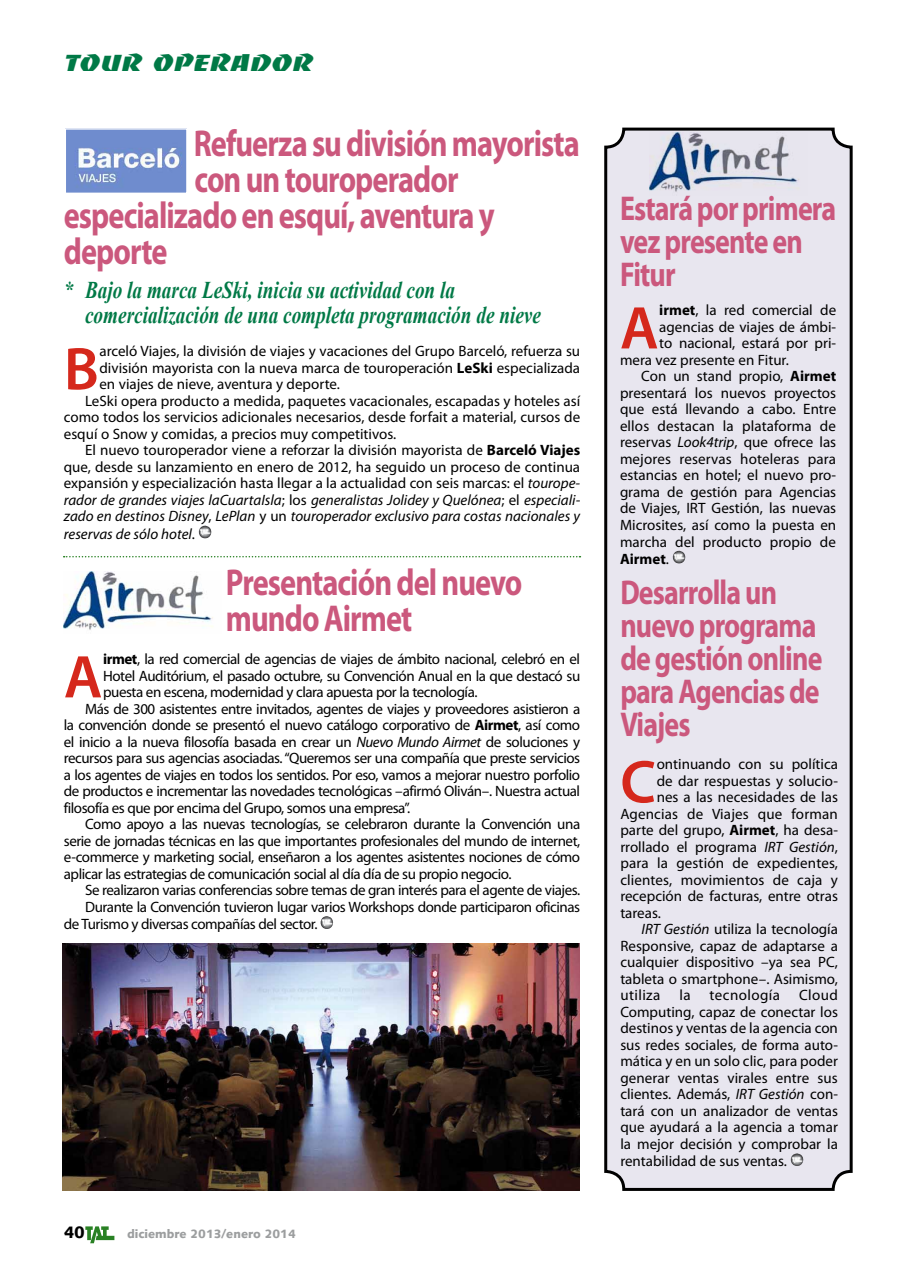
<style>
.page{position:relative;width:915px;height:1276px;background:#fff}
.page>*{position:absolute;margin:0;border:0;box-sizing:border-box;transform-origin:0 0}
.t1{font:600 60.75px "Myriad Pro";color:#d5281c}
.t2{font:700 37.5px/36px "Myriad Pro";letter-spacing:-.03em;color:#cb587d;scale:.81 1}
.t3{font:700 34.5px/33px "Myriad Pro";letter-spacing:-.03em;color:#cb587d;scale:.81 1}
.t4{font:italic 700 24px/25.5px "Times New Roman";color:#007946;scale:.8 1}
.t5{font:22.5px "Baccarat Wide";letter-spacing:-.02em;color:#007946}
.t6{font:900 16.5px "Syntax";color:#000}
.t7{font:15px/16.6px "Myriad Pro";letter-spacing:-.005em;color:#000;text-align:justify}
.t8{font:15px "Myriad Pro";letter-spacing:-.03em;color:#000}
.t9{font:italic 15px "Myriad Pro";color:#000}
.t10{font:15px "Myriad Pro";letter-spacing:.03em;color:#000}
.t11{font:700 15px "Myriad Pro";color:#000}
.t12{font:900 12px "Syntax";color:#9c9e9f}
.s1{font-weight:700}
.s2{font-style:italic}
.s3{font-style:normal}
.s4{font-weight:400}
</style>
<div class="page">
<svg style="left:85px;top:1226px;width:29px;height:17px"></svg>
<img style="left:198px;top:525px;width:13px;height:14px">
<img style="left:67px;top:130px;width:118px;height:62px">
<div style="left:65px;top:128px;width:122px;height:66px;border:1px solid #fff"></div>
<svg style="left:320px;top:916px;width:13px;height:13px"></svg>
<div style="left:605px;top:129px;width:245px;height:1060px;background:#e8e6ef;border-radius:18px"></div>
<img style="left:672px;top:550px;width:13px;height:14px">
<div style="left:604px;top:128px;width:248px;height:1063px;border:3px solid #000;border-radius:18px"></div>
<svg style="left:790px;top:1153px;width:13px;height:13px"></svg>
<img style="left:63px;top:944px;width:516px;height:247px">
<img style="left:649px;top:133px;width:150px;height:59px">
<svg style="left:64px;top:556px;width:516px;height:1px"></svg>
<img style="left:63px;top:571px;width:150px;height:59px">
<h3 class="t5" style="left:64px;top:50px;width:251px">TOUR OPERADOR</h3>
<h2 class="t2" style="left:194px;top:124px;width:478px">Refuerza su división mayorista</h2>
<h2 class="t2" style="left:194px;top:160px;width:327px">con un touroperador</h2>
<h2 class="t2" style="left:64px;top:196px;width:533px">especializado en esquí, aventura y</h2>
<h2 class="t2" style="left:64px;top:232px;width:129px">deporte</h2>
<h3 class="t4" style="left:85px;top:276px;width:571px;text-indent:-21px">* Bajo la marca LeSki, inicia su actividad con la comercialización de una completa programación de nieve</h3>
<h1 class="t1" style="left:64px;top:330px;width:36px">B</h1>
<p class="t7" style="left:99px;top:343px;width:482px">arceló Viajes, la división de viajes y vacaciones del Grupo Barceló, refuerza su</p>
<p class="t7" style="left:99px;top:359px;width:482px">división mayorista con la nueva marca de touroperación <span class="s1">LeSki</span> especializada</p>
<p class="t7" style="left:99px;top:376px;width:242px">en viajes de nieve, aventura y deporte.</p>
<p class="t7" style="left:85px;top:392px;width:496px">LeSki opera producto a medida, paquetes vacacionales, escapadas y hoteles así</p>
<p class="t7" style="left:64px;top:409px;width:517px">como todos los servicios adicionales necesarios, desde forfait a material, cursos de</p>
<p class="t7" style="left:64px;top:425px;width:334px">esquí o Snow y comidas, a precios muy competitivos.</p>
<p class="t7" style="left:85px;top:442px;width:496px">El nuevo touroperador viene a reforzar la división mayorista de <span class="s1">Barceló Viajes</span></p>
<p class="t7" style="left:64px;top:458px;width:517px">que, desde su lanzamiento en enero de 2012, ha seguido un proceso de continua</p>
<p class="t7" style="left:64px;top:475px;width:517px">expansión y especialización hasta llegar a la actualidad con seis marcas: el <span class="s2">tourope-</span></p>
<p class="t9" style="left:64px;top:490px;width:517px">rador de grandes viajes laCuartaIsla<span class="s3">; los</span> generalistas Jolidey y Quelónea<span class="s3">; el</span> especiali-</p>
<p class="t9" style="left:64px;top:507px;width:517px">zado en destinos Disney<span class="s3">,</span> LePlan <span class="s3">y un</span> touroperador exclusivo para costas nacionales y</p>
<p class="t9" style="left:64px;top:524px;width:133px">reservas de sólo hotel<span class="s3">.</span></p>
<h2 class="t2" style="left:226px;top:563px;width:367px">Presentación del nuevo mundo Airmet</h2>
<h1 class="t1" style="left:64px;top:638px;width:40px">A</h1>
<p class="t8" style="left:103px;top:650px;width:478px"><span class="s1">irmet</span>, la red comercial de agencias de viajes de ámbito nacional, celebró en el</p>
<p class="t8" style="left:103px;top:666px;width:478px">Hotel Auditórium, el pasado octubre, su Convención Anual en la que destacó su</p>
<p class="t8" style="left:103px;top:683px;width:376px">puesta en escena, modernidad y clara apuesta por la tecnología.</p>
<p class="t8" style="left:85px;top:699px;width:496px">Más de 300 asistentes entre invitados, agentes de viajes y proveedores asistieron a</p>
<p class="t8" style="left:64px;top:716px;width:517px">la convención donde se presentó el nuevo catálogo corporativo de <span class="s1">Airmet</span>, así como</p>
<p class="t8" style="left:64px;top:732px;width:517px">el inicio a la nueva filosofía basada en crear un <span class="s2">Nuevo Mundo Airmet</span> de soluciones y</p>
<p class="t8" style="left:64px;top:749px;width:517px">recursos para sus agencias asociadas. “Queremos ser una compañía que preste servicios</p>
<p class="t8" style="left:64px;top:765px;width:517px">a los agentes de viajes en todos los sentidos. Por eso, vamos a mejorar nuestro porfolio</p>
<p class="t8" style="left:64px;top:782px;width:517px">de productos e incrementar las novedades tecnológicas –afirmó Oliván–. Nuestra actual</p>
<p class="t8" style="left:64px;top:798px;width:348px">filosofía es que por encima del Grupo, somos una empresa”.</p>
<p class="t8" style="left:85px;top:815px;width:496px">Como apoyo a las nuevas tecnologías, se celebraron durante la Convención una</p>
<p class="t8" style="left:64px;top:831px;width:517px">serie de jornadas técnicas en las que importantes profesionales del mundo de internet,</p>
<p class="t8" style="left:64px;top:848px;width:517px">e-commerce y marketing social, enseñaron a los agentes asistentes nociones de cómo</p>
<p class="t8" style="left:64px;top:864px;width:449px">aplicar las estrategias de comunicación social al día día de su propio negocio.</p>
<p class="t8" style="left:85px;top:881px;width:496px">Se realizaron varias conferencias sobre temas de gran interés para el agente de viajes.</p>
<p class="t8" style="left:85px;top:897px;width:496px">Durante la Convención tuvieron lugar varios Workshops donde participaron oficinas</p>
<p class="t8" style="left:64px;top:915px;width:255px">de Turismo y diversas compañías del sector.</p>
<p class="t6" style="left:64px;top:1222px;width:22px">40</p>
<p class="t12" style="left:127px;top:1227px;width:170px">diciembre 2013/enero 2014</p>
<h3 class="t3" style="left:619px;top:191px;width:268px">Estará por primera vez presente en<br>Fitur</h3>
<h1 class="t1" style="left:619px;top:289px;width:40px">A</h1>
<p class="t7" style="left:659px;top:302px;width:178px"><span class="s1">irmet</span>, la red comercial de</p>
<p class="t7" style="left:659px;top:318px;width:178px">agencias de viajes de ámbi-</p>
<p class="t7" style="left:659px;top:335px;width:178px">to nacional, estará por pri-</p>
<p class="t7" style="left:619px;top:351px;width:170px">mera vez presente en Fitur.</p>
<p class="t7" style="left:641px;top:368px;width:196px">Con un stand propio, <span class="s1">Airmet</span></p>
<p class="t7" style="left:619px;top:384px;width:217px">presentará los nuevos proyectos</p>
<p class="t7" style="left:619px;top:401px;width:217px">que está llevando a cabo. Entre</p>
<p class="t7" style="left:619px;top:417px;width:217px">ellos destacan la plataforma de</p>
<p class="t7" style="left:619px;top:434px;width:217px">reservas <span class="s2">Look4trip</span>, que ofrece las</p>
<p class="t7" style="left:619px;top:450px;width:217px">mejores reservas hoteleras para</p>
<p class="t7" style="left:619px;top:467px;width:217px">estancias en hotel; el nuevo pro-</p>
<p class="t7" style="left:619px;top:483px;width:218px">grama de gestión para Agencias</p>
<p class="t7" style="left:619px;top:500px;width:218px">de Viajes, IRT Gestión, las nuevas</p>
<p class="t7" style="left:619px;top:516px;width:218px">Microsites, así como la puesta en</p>
<p class="t7" style="left:619px;top:533px;width:217px">marcha del producto propio de</p>
<p class="t11" style="left:619px;top:549px;width:50px">Airmet<span class="s4">.</span></p>
<h3 class="t3" style="left:620px;top:575px;width:251px">Desarrolla un nuevo programa de gestión online para Agencias de<br>Viajes</h3>
<h1 class="t1" style="left:620px;top:743px;width:37px">C</h1>
<p class="t7" style="left:656px;top:756px;width:183px">ontinuando con su política</p>
<p class="t7" style="left:656px;top:772px;width:183px">de dar respuestas y solucio-</p>
<p class="t7" style="left:656px;top:789px;width:183px">nes a las necesidades de las</p>
<p class="t7" style="left:620px;top:805px;width:219px">Agencias de Viajes que forman</p>
<p class="t7" style="left:620px;top:822px;width:219px">parte del grupo, <span class="s1">Airmet</span>, ha desa-</p>
<p class="t7" style="left:620px;top:838px;width:219px">rrollado el programa <span class="s2">IRT Gestión</span>,</p>
<p class="t7" style="left:620px;top:855px;width:219px">para la gestión de expedientes,</p>
<p class="t7" style="left:620px;top:871px;width:219px">clientes, movimientos de caja y</p>
<p class="t7" style="left:620px;top:888px;width:219px">recepción de facturas, entre otras</p>
<p class="t7" style="left:620px;top:904px;width:42px">tareas.</p>
<p class="t7" style="left:641px;top:921px;width:198px"><span class="s2">IRT Gestión</span> utiliza la tecnología</p>
<p class="t7" style="left:620px;top:937px;width:219px">Responsive, capaz de adaptarse a</p>
<p class="t7" style="left:620px;top:954px;width:219px">cualquier dispositivo –ya sea PC,</p>
<p class="t7" style="left:620px;top:970px;width:219px">tableta o smartphone–. Asimismo,</p>
<p class="t10" style="left:620px;top:986px;width:41px">utiliza</p>
<p class="t7" style="left:679px;top:987px;width:13px">la</p>
<p class="t10" style="left:709px;top:986px;width:72px">tecnología</p>
<p class="t7" style="left:620px;top:987px;width:219px;text-indent:179px">Cloud Computing, capaz de conectar los destinos y ventas de la agencia con sus redes sociales, de forma auto&shy;mática y en un solo clic, para poder generar ventas virales entre sus clientes. Además, <span class="s2">IRT Gestión</span> con&shy;tará con un analizador de ventas que ayudará a la agencia a tomar la mejor decisión y comprobar la rentabilidad de sus ventas.</p>
</div>
